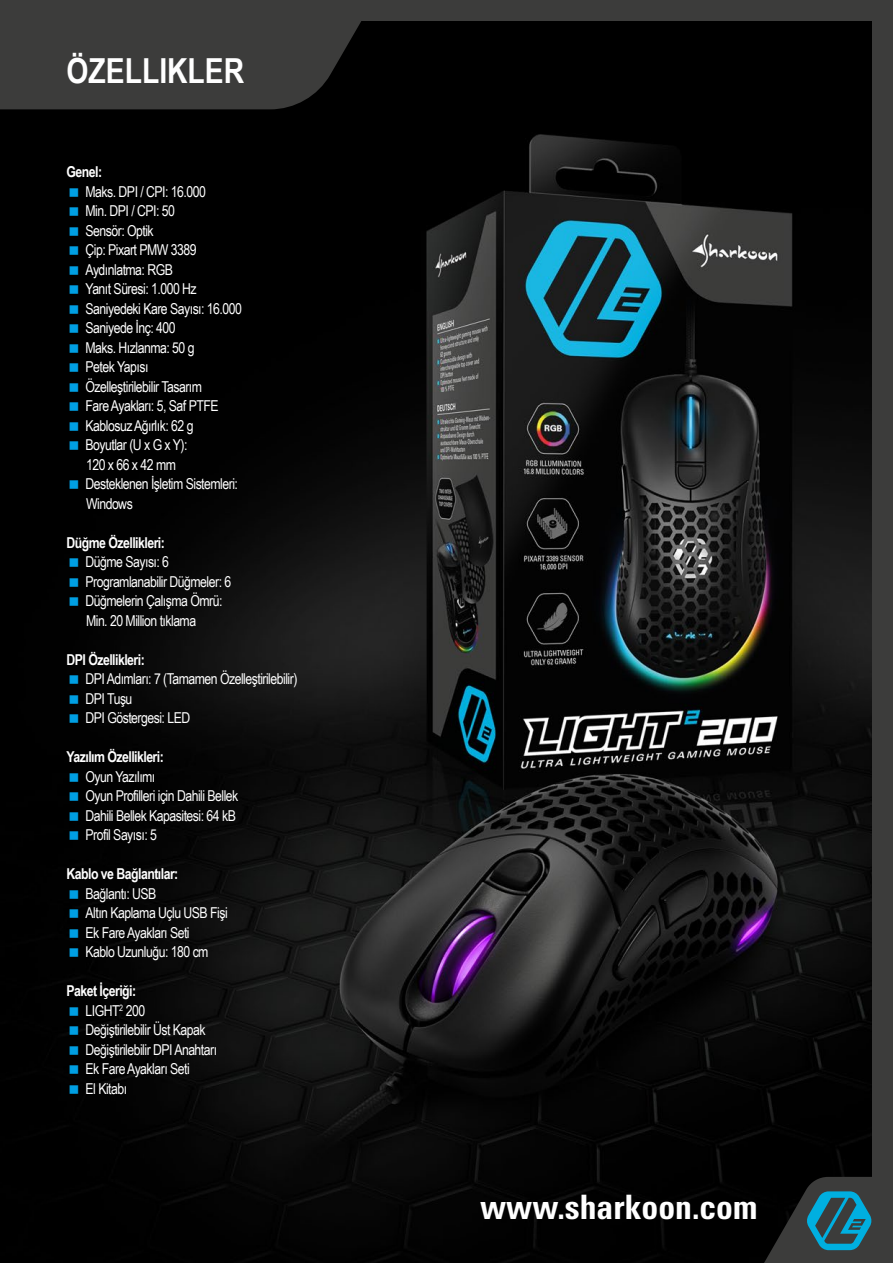
<style>
.page{position:relative;width:893px;height:1263px;background:#fff}
.page>*{position:absolute;margin:0;border:0;box-sizing:border-box;transform-origin:0 0}
.t1{font:700 34.5px "Arial Narrow";color:#fff}
.t2{font:700 condensed 33.6px "Univers";color:#fff}
.t3{font:15px/19.5px "Arial Narrow";letter-spacing:-.035em;color:#fff}
.t4{font:700 15px "Arial Narrow";letter-spacing:-.035em;color:#fff}
.s1{font-weight:700}
</style>
<div class="page">
<img style="left:0;top:20px;width:873px;height:1243px">
<svg style="left:0;top:0;width:374px;height:109px;background:#363635"></svg>
<div style="left:326px;top:0;width:567px;height:20px;background:#3c3c3b"></div>
<div style="left:873px;top:1px;width:20px;height:1262px;background:#3c3c3b"></div>
<svg style="left:764px;top:1177px;width:109px;height:86px;background:#23424b"></svg>
<svg style="left:70px;top:188px;width:8px;height:8px"></svg>
<svg style="left:70px;top:207px;width:8px;height:9px"></svg>
<svg style="left:70px;top:227px;width:8px;height:8px"></svg>
<svg style="left:70px;top:246px;width:8px;height:9px"></svg>
<svg style="left:70px;top:266px;width:8px;height:8px"></svg>
<svg style="left:70px;top:285px;width:8px;height:9px"></svg>
<svg style="left:70px;top:305px;width:8px;height:8px"></svg>
<svg style="left:70px;top:324px;width:8px;height:9px"></svg>
<svg style="left:70px;top:344px;width:8px;height:8px"></svg>
<svg style="left:70px;top:363px;width:8px;height:9px"></svg>
<svg style="left:70px;top:383px;width:8px;height:8px"></svg>
<svg style="left:70px;top:402px;width:8px;height:9px"></svg>
<svg style="left:70px;top:422px;width:8px;height:8px"></svg>
<svg style="left:70px;top:441px;width:8px;height:9px"></svg>
<svg style="left:70px;top:480px;width:8px;height:9px"></svg>
<svg style="left:70px;top:558px;width:8px;height:9px"></svg>
<svg style="left:70px;top:578px;width:8px;height:8px"></svg>
<svg style="left:70px;top:597px;width:8px;height:9px"></svg>
<svg style="left:70px;top:675px;width:8px;height:9px"></svg>
<svg style="left:70px;top:695px;width:8px;height:8px"></svg>
<svg style="left:70px;top:714px;width:8px;height:9px"></svg>
<svg style="left:70px;top:773px;width:8px;height:8px"></svg>
<svg style="left:70px;top:792px;width:8px;height:9px"></svg>
<svg style="left:70px;top:812px;width:8px;height:8px"></svg>
<svg style="left:70px;top:831px;width:8px;height:9px"></svg>
<svg style="left:70px;top:890px;width:8px;height:8px"></svg>
<svg style="left:70px;top:909px;width:8px;height:9px"></svg>
<svg style="left:70px;top:929px;width:8px;height:8px"></svg>
<svg style="left:70px;top:948px;width:8px;height:9px"></svg>
<svg style="left:70px;top:1007px;width:8px;height:8px"></svg>
<svg style="left:70px;top:1026px;width:8px;height:9px"></svg>
<svg style="left:70px;top:1046px;width:8px;height:8px"></svg>
<svg style="left:70px;top:1065px;width:8px;height:9px"></svg>
<svg style="left:70px;top:1085px;width:8px;height:8px"></svg>
<h1 class="t1" style="left:67px;top:45px;width:179px">ÖZELLIKLER</h1>
<p class="t4" style="left:67px;top:161px;width:37px">Genel:</p>
<p class="t3" style="left:86px;top:181px;width:158px">Maks. DPI / CPI: 16.000<br>Min. DPI / CPI: 50<br>Sensör: Optik<br>Çip: Pixart PMW 3389<br>Aydınlatma: RGB<br>Yanıt Süresi: 1.000 Hz<br>Saniyedeki Kare Sayısı: 16.000<br>Saniyede İnç: 400<br>Maks. Hızlanma: 50 g<br>Petek Yapısı<br>Özelleştirilebilir Tasarım<br>Fare Ayakları: 5, Saf PTFE<br>Kablosuz Ağırlık: 62 g<br>Boyutlar (U x G x Y):<br>120 x 66 x 42 mm<br>Desteklenen İşletim Sistemleri:<br>Windows</p>
<p class="t4" style="left:67px;top:531px;width:100px">Düğme Özellikleri:</p>
<p class="t3" style="left:86px;top:552px;width:147px">Düğme Sayısı: 6<br>Programlanabilir Düğmeler: 6<br>Düğmelerin Çalışma Ömrü:<br>Min. 20 Million tıklama</p>
<p class="t4" style="left:67px;top:648px;width:80px">DPI Özellikleri:</p>
<p class="t3" style="left:86px;top:669px;width:213px">DPI Adımları: 7 (Tamamen Özelleştirilebilir)<br>DPI Tuşu<br>DPI Göstergesi: LED</p>
<p class="t4" style="left:67px;top:746px;width:99px">Yazılım Özellikleri:</p>
<p class="t3" style="left:86px;top:766px;width:154px">Oyun Yazılımı<br>Oyun Profilleri için Dahili Bellek<br>Dahili Bellek Kapasitesi: 64 kB<br>Profil Sayısı: 5</p>
<p class="t4" style="left:67px;top:863px;width:113px">Kablo ve Bağlantılar:</p>
<p class="t3" style="left:86px;top:883px;width:144px">Bağlantı: USB<br>Altın Kaplama Uçlu USB Fişi<br>Ek Fare Ayakları Seti<br>Kablo Uzunluğu: 180 cm</p>
<p class="t3" style="left:86px;top:981px;width:133px;text-indent:-19px"><span class="s1">Paket İçeriği:<br></span>LIGHT<sup>2</sup> 200<br>Değiştirilebilir Üst Kapak<br>Değiştirilebilir DPI Anahtarı<br>Ek Fare Ayakları Seti<br>El Kitabı</p>
<h2 class="t2" style="left:480px;top:1187px;width:279px">www.sharkoon.com</h2>
</div>
